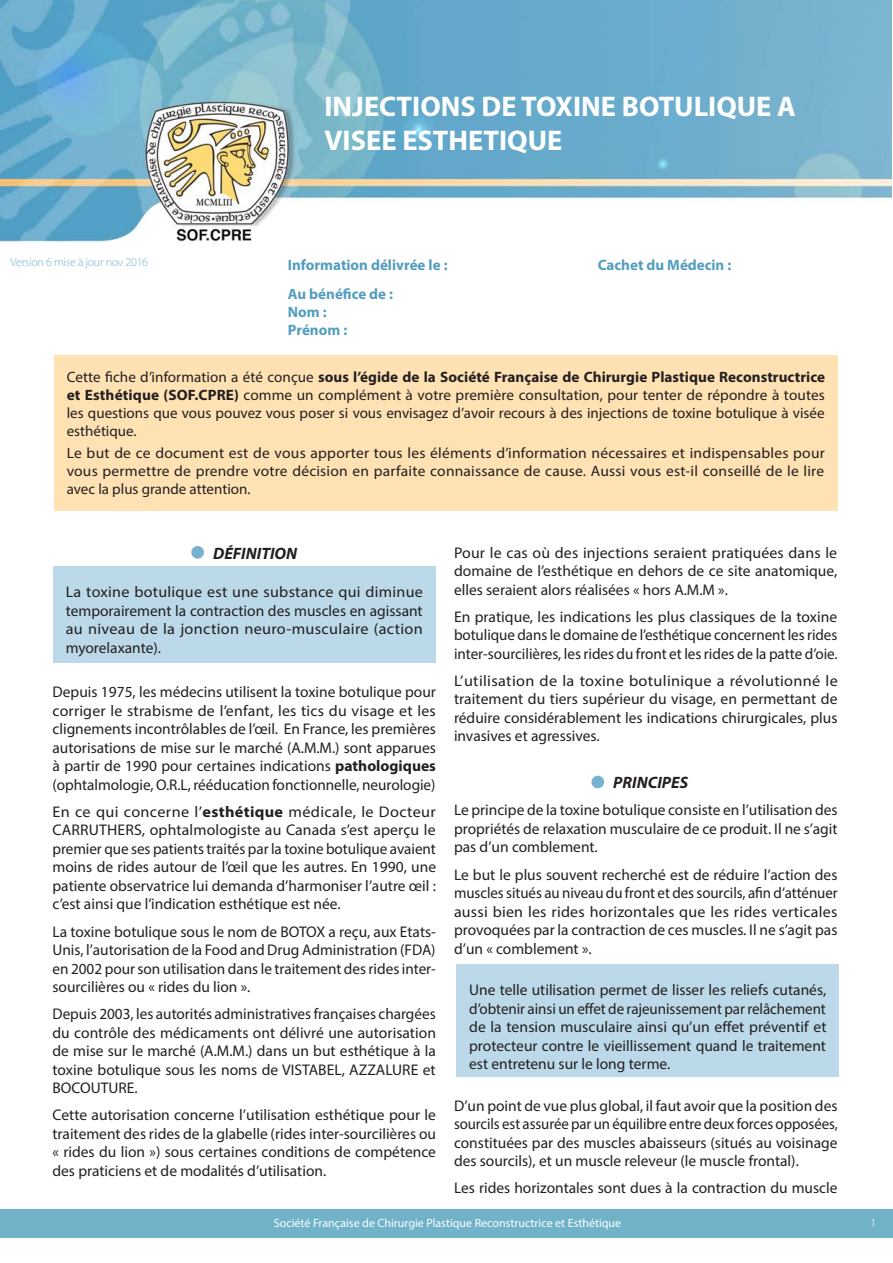
<style>
.page{position:relative;width:893px;height:1263px;background:#fff}
.page>*{position:absolute;margin:0;border:0;box-sizing:border-box;transform-origin:0 0}
.t1{font:700 28.5px/34.2px "Myriad Pro";color:#fff}
.t2{font:italic 700 16.5px "Myriad Pro";color:#231f20}
.t3{font:15.45px/18.6px "Myriad Pro";color:#231f20;text-align:justify}
.t4{font:15.45px/18.6px "Myriad Pro";color:#231f20;text-align:justify;scale:1.05 1}
.t5{font:15.45px/18.6px "Myriad Pro";color:#231f20;text-align:justify;scale:1.04 1}
.t6{font:15px/18px "Myriad Pro";color:#231f20;text-align:justify}
.t7{font:700 15px "Myriad Pro";color:#539dbf}
.t8{font:12px "Myriad Pro";color:#fff}
.t9{font:300 12px "Myriad Pro";letter-spacing:-.02em;color:#77b3d0}
.t10{font:300 12px "Myriad Pro";color:#fff}
.s1{font-weight:700}
</style>
<div class="page">
<div style="left:0;top:1209px;width:893px;height:29px;background:#70b2c8"></div>
<div style="left:54px;top:355px;width:783px;height:155px;background:#ffe2b3"></div>
<div style="left:191px;top:546px;width:13px;height:13px;background:#77b3d0;border-radius:50%"></div>
<div style="left:591px;top:776px;width:13px;height:12px;background:#77b3d0;border-radius:50%"></div>
<div style="left:53px;top:567px;width:382px;height:96px;background:#bbd9e8"></div>
<div style="left:456px;top:964px;width:383px;height:113px;background:#bbd9e8"></div>
<img style="left:0;top:0;width:892px;height:243px">
<p class="t1" style="left:324px;top:88px;width:473px">INJECTIONS DE TOXINE BOTULIQUE A<br>VISEE ESTHETIQUE</p>
<p class="t9" style="left:11px;top:255px;width:139px">Version 6 mise à jour nov 2016</p>
<p class="t7" style="left:288px;top:255px;width:161px">Information délivrée le :</p>
<p class="t7" style="left:598px;top:255px;width:135px">Cachet du Médecin :</p>
<p class="t7" style="left:288px;top:284px;width:107px">Au bénéfice de :</p>
<p class="t7" style="left:288px;top:302px;width:40px">Nom :</p>
<p class="t7" style="left:288px;top:320px;width:61px">Prénom :</p>
<p class="t6" style="left:67px;top:368px;width:760px">Cette fiche d’information a été conçue <span class="s1">sous l’égide de la Société Française de Chirurgie Plastique Reconstructrice et Esthétique (SOF.CPRE)</span> comme un complément à votre première consultation, pour tenter de répondre à toutes les questions que vous pouvez vous poser si vous envisagez d’avoir recours à des injections de toxine botulique à visée esthétique.</p>
<p class="t6" style="left:67px;top:444px;width:760px">Le but de ce document est de vous apporter tous les éléments d’information nécessaires et indispensables pour vous permettre de prendre votre décision en parfaite connaissance de cause. Aussi vous est-il conseillé de le lire avec la plus grande attention.</p>
<p class="t2" style="left:213px;top:542px;width:86px">DÉFINITION</p>
<p class="t5" style="left:66px;top:582px;width:345px">La toxine botulique est une substance qui diminue temporairement la contraction des muscles en agissant au niveau de la jonction neuro-musculaire (action myorelaxante).</p>
<p class="t3" style="left:52px;top:682px;width:385px">Depuis 1975, les médecins utilisent la toxine botulique pour corriger le strabisme de l’enfant, les tics du visage et les clignements incontrôlables de l’œil. En France, les premières autorisations de mise sur le marché (A.M.M.) sont apparues à partir de 1990 pour certaines indications <span class="s1">pathologiques </span>(ophtalmologie, O.R.L, rééducation fonctionnelle, neurologie)</p>
<p class="t4" style="left:52px;top:802px;width:367px">En ce qui concerne l’<span class="s1">esthétique</span> médicale, le Docteur CARRUTHERS, ophtalmologiste au Canada s’est aperçu le premier que ses patients traités par la toxine botulique avaient moins de rides autour de l’œil que les autres. En 1990, une patiente observatrice lui demanda d’harmoniser l’autre œil : c’est ainsi que l’indication esthétique est née.</p>
<p class="t3" style="left:52px;top:922px;width:385px">La toxine botulique sous le nom de BOTOX a reçu, aux Etats-Unis, l’autorisation de la Food and Drug Administration (FDA) en 2002 pour son utilisation dans le traitement des rides inter&shy;sourcilières ou « rides du lion ».</p>
<p class="t3" style="left:52px;top:1004px;width:385px">Depuis 2003, les autorités administratives françaises chargées du contrôle des médicaments ont délivré une autorisation de mise sur le marché (A.M.M.) dans un but esthétique à la toxine botulique sous les noms de VISTABEL, AZZALURE et BOCOUTURE.</p>
<p class="t3" style="left:52px;top:1106px;width:385px">Cette autorisation concerne l’utilisation esthétique pour le traitement des rides de la glabelle (rides inter-sourcilières ou « rides du lion ») sous certaines conditions de compétence des praticiens et de modalités d’utilisation.</p>
<p class="t3" style="left:454px;top:543px;width:385px">Pour le cas où des injections seraient pratiquées dans le domaine de l’esthétique en dehors de ce site anatomique, elles seraient alors réalisées « hors A.M.M ».</p>
<p class="t3" style="left:454px;top:607px;width:385px">En pratique, les indications les plus classiques de la toxine botulique dans le domaine de l’esthétique concernent les rides inter-sourcilières, les rides du front et les rides de la patte d’oie.</p>
<p class="t4" style="left:454px;top:671px;width:367px">L’utilisation de la toxine botulinique a révolutionné le traitement du tiers supérieur du visage, en permettant de réduire considérablement les indications chirurgicales, plus invasives et agressives.</p>
<p class="t2" style="left:613px;top:772px;width:76px">PRINCIPES</p>
<p class="t3" style="left:454px;top:801px;width:385px">Le principe de la toxine botulique consiste en l’utilisation des propriétés de relaxation musculaire de ce produit. Il ne s’agit pas d’un comblement.</p>
<p class="t3" style="left:454px;top:865px;width:385px">Le but le plus souvent recherché est de réduire l’action des muscles situés au niveau du front et des sourcils, afin d’atténuer aussi bien les rides horizontales que les rides verticales provoquées par la contraction de ces muscles. Il ne s’agit pas d’un « comblement ».</p>
<p class="t3" style="left:469px;top:980px;width:359px">Une telle utilisation permet de lisser les reliefs cutanés, d’obtenir ainsi un effet de rajeunissement par relâchement de la tension musculaire ainsi qu’un effet préventif et protecteur contre le vieillissement quand le traitement est entretenu sur le long terme.</p>
<p class="t3" style="left:454px;top:1096px;width:385px">D’un point de vue plus global, il faut avoir que la position des sourcils est assurée par un équilibre entre deux forces opposées, constituées par des muscles abaisseurs (situés au voisinage des sourcils), et un muscle releveur (le muscle frontal).</p>
<p class="t3" style="left:454px;top:1178px;width:385px">Les rides horizontales sont dues à la contraction du muscle</p>
<p class="t8" style="left:274px;top:1215px;width:349px">Société Française de Chirurgie Plastique Reconstructrice et Esthétique</p>
<p class="t10" style="left:870px;top:1216px;width:7px">1</p>
</div>
